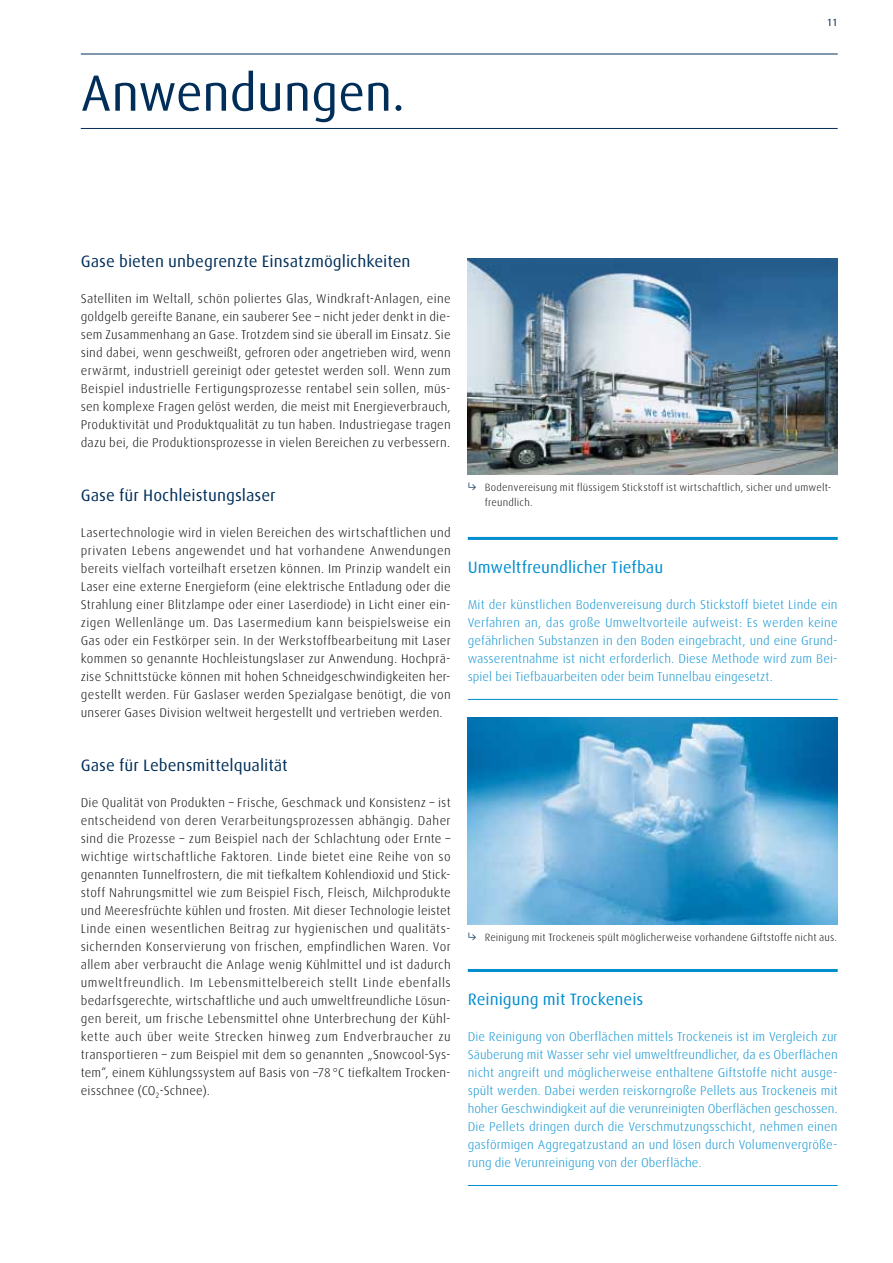
<style>
.page{position:relative;width:893px;height:1263px;background:#fff}
.page>*{position:absolute;margin:0;border:0;box-sizing:border-box;transform-origin:0 0}
.t1{font:51px "Linde Dax";letter-spacing:-.01em;color:#002e59}
.t2{font:16.5px "Linde Dax";color:#002e59}
.t3{font:16.5px "Linde Dax";color:#008ecf}
.t4{font:300 12.75px/18px "Linde Dax";letter-spacing:.02em;color:#000;text-align:justify}
.t5{font:300 12.75px/18px "Linde Dax";color:#008ecf;text-align:justify}
.t6{font:300 10.5px/14.7px "Linde Dax";letter-spacing:.015em;color:#000}
.t7{font:10.5px "Linde Dax";color:#002e59}
.s1{font-family:"Linde Dax Regular Expert";font-weight:400;color:#002e59}
</style>
<div class="page">
<hr style="left:468px;top:537px;width:370px;height:3px;background:#008ecf">
<hr style="left:468px;top:699px;width:370px;height:1px;background:#008ecf">
<hr style="left:468px;top:969px;width:370px;height:3px;background:#008ecf">
<hr style="left:468px;top:1185px;width:370px;height:1px;background:#008ecf">
<img style="left:468px;top:258px;width:370px;height:216px">
<img style="left:468px;top:717px;width:370px;height:207px">
<hr style="left:81px;top:54px;width:757px;height:1px;background:#002e59">
<hr style="left:81px;top:128px;width:757px;height:1px;background:#002e59">
<h1 class="t1" style="left:81px;top:65px;width:326px">Anwendungen.</h1>
<p class="t7" style="left:827px;top:17px;width:12px">11</p>
<p class="t2" style="left:81px;top:252px;width:331px">Gase bieten unbegrenzte Einsatzmöglichkeiten</p>
<p class="t4" style="left:81px;top:290px;width:371px">Satelliten im Weltall, schön poliertes Glas, Windkraft-Anlagen, eine goldgelb gereifte Banane, ein sauberer See – nicht jeder denkt in die&shy;sem Zusammenhang an Gase. Trotzdem sind sie überall im Einsatz. Sie sind dabei, wenn geschweißt, gefroren oder angetrieben wird, wenn erwärmt, industriell gereinigt oder getestet werden soll. Wenn zum Beispiel industrielle Fertigungsprozesse rentabel sein sollen, müs&shy;sen komplexe Fragen gelöst werden, die meist mit Energieverbrauch, Produktivität und Produktqualität zu tun haben. I ndustriegase tragen dazu bei, die Produktionsprozesse in vielen Bereichen zu verbessern.</p>
<p class="t2" style="left:81px;top:486px;width:197px">Gase für Hochleistungslaser</p>
<p class="t4" style="left:81px;top:524px;width:371px">Lasertechnologie wird in vielen Bereichen des wirtschaftlichen und privaten Lebens angewendet und hat vorhandene Anwendungen bereits vielfach vorteilhaft ersetzen können. I m Prinzip wandelt ein Laser eine externe Energieform (eine elektrische Entladung oder die Strahlung einer Blitzlampe oder einer Laserdiode) in Licht einer ein&shy;zigen Wellenlänge um. Das Lasermedium kann beispielsweise ein Gas oder ein Festkörper sein. I n der Werkstoffbearbeitung mit Laser kommen so genannte Hochleistungslaser zur Anwendung. Hochprä&shy;zise Schnittstücke können mit hohen Schneidgeschwindigkeiten her&shy;gestellt werden. Für Gaslaser werden Spezialgase benötigt, die von unserer Gases Division weltweit hergestellt und vertrieben werden.</p>
<p class="t2" style="left:81px;top:756px;width:209px">Gase für Lebensmittelqualität</p>
<p class="t4" style="left:81px;top:794px;width:371px;text-align:left">Die Qualität von Produkten – Frische, Geschmack und Konsistenz – ist entscheidend von deren Verarbeitungsprozessen abhängig. Daher sind die Prozesse – zum Beispiel nach der Schlachtung oder Ernte – wichtige wirtschaftliche Faktoren. Linde bietet eine Reihe von so genannten Tunnelfrostern, die mit tiefkaltem Kohlendioxid und Stick&shy;stoff Nahrungsmittel wie zum Beispiel Fisch, Fleisch, Milchprodukte und Meeresfrüchte kühlen und frosten. Mit dieser Technologie leistet Linde einen wesentlichen Beitrag zur hygienischen und qualitäts&shy;sichernden Konservierung von frischen, empfindlichen Waren. Vor allem aber verbraucht die Anlage wenig Kühlmittel und ist dadurch umweltfreundlich. I m Lebensmittelbereich stellt Linde ebenfalls bedarfsgerechte, wirtschaftliche und auch umweltfreundliche Lösun&shy;gen bereit, um frische Lebensmittel ohne U nterbrechung der Kühl&shy;kette auch über weite Strecken hinweg zum Endverbraucher zu transportieren – zum Beispiel mit dem so genannten „Snowcool-Sys&shy;tem“, einem Kühlungssystem auf Basis von –78°C tiefkaltem Trocken&shy;eisschnee (CO<sub>2</sub>-Schnee).</p>
<p class="t6" style="left:485px;top:480px;width:348px;text-indent:-17px"><span class="s1">1</span> Bodenvereisung mit flüssigem Stickstoff ist wirtschaftlich, sicher und umwelt&shy;freundlich.</p>
<p class="t3" style="left:468px;top:558px;width:197px">Umweltfreundlicher Tiefbau</p>
<p class="t5" style="left:468px;top:596px;width:371px">Mit der künstlichen Bodenvereisung durch Stickstoff bietet Linde ein Verfahren an, das große U mweltvorteile aufweist: Es werden keine gefährlichen Substanzen in den Boden eingebracht, und eine Grund&shy;wasserentnahme ist nicht erforderlich. Diese Methode wird zum Bei&shy;spiel bei Tiefbauarbeiten oder beim Tunnelbau eingesetzt.</p>
<p class="t6" style="left:468px;top:930px;width:371px"><span class="s1">1</span> Reinigung mit Trockeneis spült möglicherweise vorhandene Giftstoffe nicht aus.</p>
<p class="t3" style="left:468px;top:990px;width:177px">Reinigung mit Trockeneis</p>
<p class="t5" style="left:468px;top:1028px;width:371px">Die Reinigung von Oberflächen mittels Trockeneis ist im Vergleich zur Säuberung mit Wasser sehr viel umweltfreundlicher, da es Oberflächen nicht angreift und möglicherweise enthaltene Giftstoffe nicht ausge&shy;spült werden. Dabei werden reiskorngroße Pellets aus Trockeneis mit hoher Geschwindigkeit auf die verunreinigten Oberflächen geschossen.<br>Die Pellets dringen durch die Verschmutzungsschicht, nehmen einen gasförmigen Aggregatzustand an und lösen durch Volumenvergröße&shy;rung die Verunreinigung von der Oberfläche.</p>
</div>
